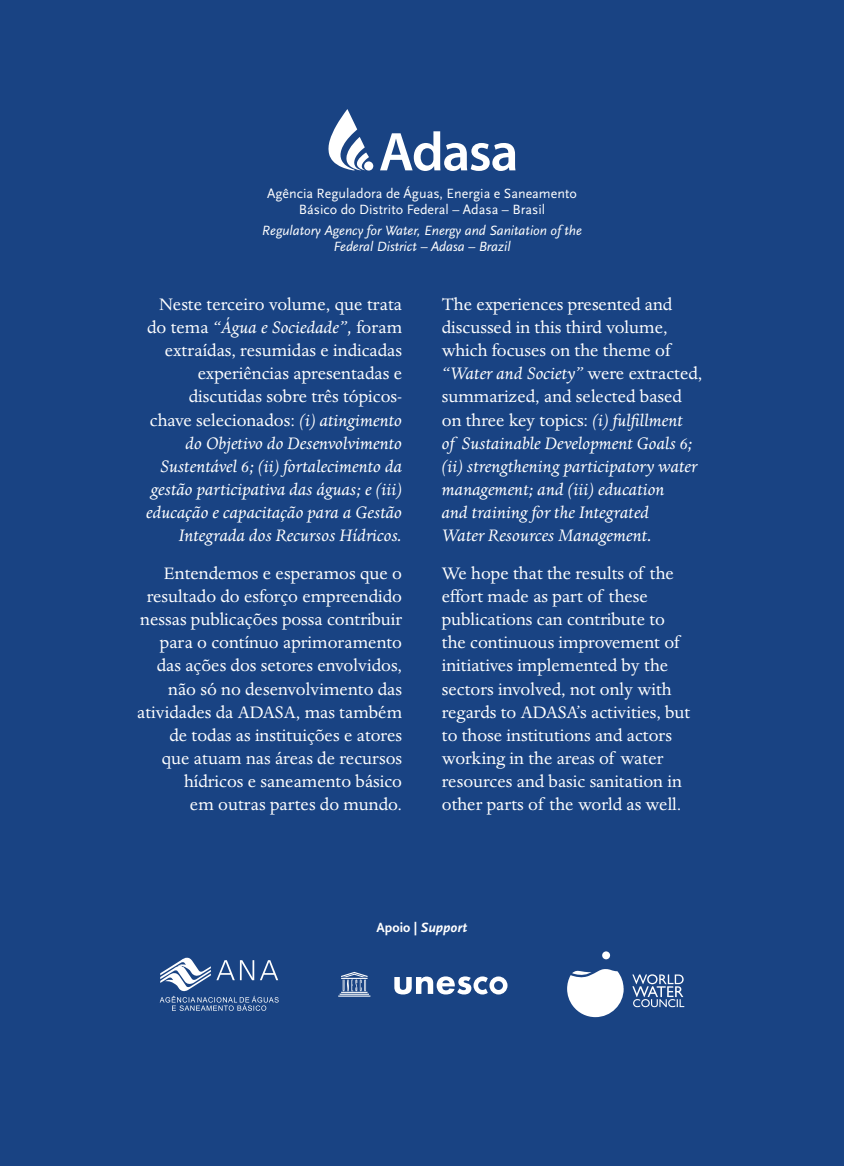
<style>
.page{position:relative;width:844px;height:1166px;background:#fff}
.page>*{position:absolute;margin:0;border:0;box-sizing:border-box;transform-origin:0 0}
.t1{font:italic 19.25px/23.1px "Dante MT Std";color:#fff;text-align:right}
.t2{font:19.25px/23.1px "Dante MT Std";color:#fff;text-align:right}
.t3{font:14px/15.8px "Scala Sans Regular LF";color:#fff;text-align:center}
.t4{font:14px/15.8px "Scala Sans Regular LF Italic";color:#fff;text-align:center}
.t5{font:14px "Scala Sans Bold LF Italic";color:#fff}
.s1{font-style:normal}
.s2{font-family:"Scala Sans Bold LF"}
</style>
<div class="page">
<div style="left:0;top:0;width:843px;height:1166px;background:#194383"></div>
<svg style="left:394px;top:976px;width:113px;height:18px"></svg>
<svg style="left:338px;top:972px;width:32px;height:24px"></svg>
<svg style="left:567px;top:951px;width:117px;height:66px"></svg>
<svg style="left:160px;top:957px;width:118px;height:54px"></svg>
<svg style="left:328px;top:109px;width:41px;height:62px"></svg>
<div style="left:364px;top:161px;width:9px;height:10px;background:#fff;border-radius:50%"></div>
<svg style="left:380px;top:131px;width:135px;height:40px"></svg>
<p class="t3" style="left:267px;top:186px;width:311px">Agência Reguladora de Águas, Energia e Saneamento<br>Básico do Distrito Federal – Adasa – Brasil</p>
<p class="t4" style="left:262px;top:223px;width:321px">Regulatory Agency for Water, Energy and Sanitation of the<br>Federal District – Adasa – Brazil</p>
<p class="t1" style="left:146px;top:293px;width:257px"><span class="s1">Neste terceiro volume, que trata do tema</span> “Água e Sociedade”, <span class="s1">foram extraídas, resumidas e indicadas experiências apresentadas e discutidas sobre três tópicos&shy;chave selecionados:</span> (i) atingimento do Objetivo do Desenvolvimento Sustentável 6; (ii) fortalecimento da gestão participativa das águas; e (iii) educação e capacitação para a Gestão Integrada dos Recursos Hídricos.</p>
<p class="t2" style="left:137px;top:562px;width:266px">Entendemos e esperamos que o resultado do esforço empreendido nessas publicações possa contribuir para o contínuo aprimoramento das ações dos setores envolvidos, não só no desenvolvimento das atividades da ADASA, mas também de todas as instituições e atores que atuam nas áreas de recursos hídricos e saneamento básico<br>em outras partes do mundo.</p>
<p class="t1" style="left:441px;top:293px;width:262px;text-align:left"><span class="s1">The experiences presented and discussed in this third volume, which focuses on the theme of </span>“Water and Society” <span class="s1">were extracted, summarized, and selected based on three key topics:</span> (i) fulfillment<br>of Sustainable Development Goals 6; (ii) strengthening participatory water management; and (iii) education<br>and training for the Integrated<br>Water Resources Management.</p>
<p class="t2" style="left:441px;top:562px;width:250px;text-align:left">We hope that the results of the effort made as part of these publications can contribute to the continuous improvement of initiatives implemented by the sectors involved, not only with regards to ADASA’s activities, but to those institutions and actors working in the areas of water resources and basic sanitation in other parts of the world as well.</p>
<p class="t5" style="left:376px;top:920px;width:92px"><span class="s2">Apoio |</span> Support</p>
</div>
